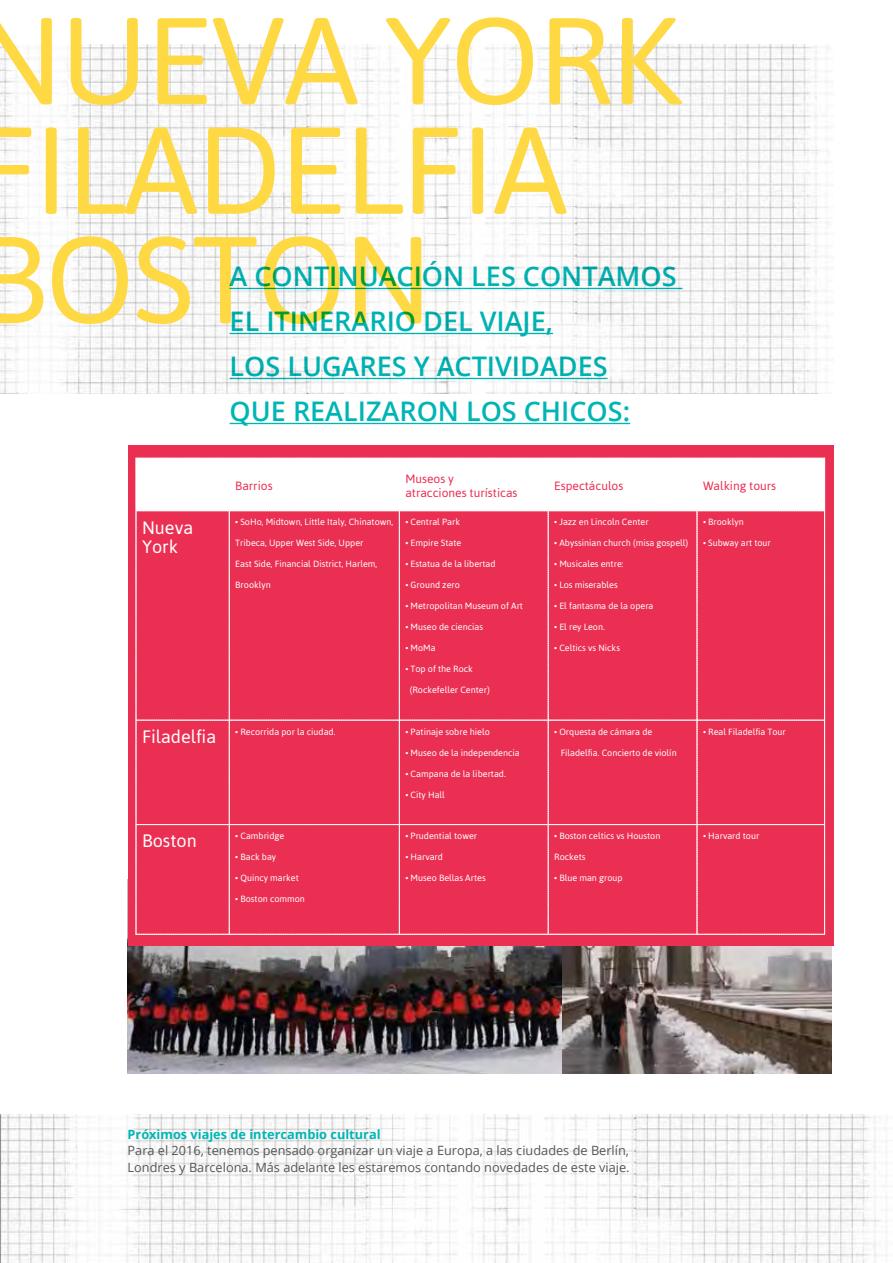
<style>
.page{position:relative;width:893px;height:1263px;background:#fff}
.page>*{position:absolute;margin:0;border:0;box-sizing:border-box;transform-origin:0 0}
.t1{font:123px/109.5px "Asap";letter-spacing:-.02em;color:#ffd943}
.t2{font:600 27px/45px "Open Sans";color:#00b5b5}
.t3{font:18px/19.8px "Asap";color:#fff}
.t4{font:12.75px/16.5px "Open Sans";color:#545757}
.t5{font:700 12.75px "Open Sans";color:#00b5b5}
.t6{font:12px/13.5px "Asap";color:#eb2f52}
.t7{font:9px "Asap";color:#fff}
</style>
<div class="page">
<img style="left:0;top:1114px;width:888px;height:149px">
<img style="left:128px;top:946px;width:463px;height:128px">
<img style="left:563px;top:946px;width:268px;height:127px">
<img style="left:0;top:45px;width:828px;height:348px">
<div style="left:128px;top:445px;width:705px;height:501px;background:#eb2f52"></div>
<svg style="left:136px;top:458px;width:689px;height:477px"></svg>
<hr style="left:230px;top:288px;width:452px;height:1px;background:#00b5b5">
<hr style="left:230px;top:333px;width:323px;height:1px;background:#00b5b5">
<hr style="left:230px;top:378px;width:378px;height:1px;background:#00b5b5">
<hr style="left:230px;top:423px;width:400px;height:1px;background:#00b5b5">
<h1 class="t1" style="left:-26px;top:5px;width:708px">Nueva York<br>Filadelfia<br>Boston</h1>
<h2 class="t2" style="left:230px;top:254px;width:448px">A CONTINUACIÓN LES CONTAMOS<br>EL ITINERARIO DEL VIAJE,<br>LOS LUGARES Y ACTIVIDADES<br>QUE REALIZARON LOS CHICOS:</h2>
<h3 class="t6" style="left:235px;top:479px;width:39px">Barrios</h3>
<h3 class="t6" style="left:405px;top:472px;width:114px">Museos y atracciones turísticas</h3>
<h3 class="t6" style="left:554px;top:479px;width:71px">Espectáculos</h3>
<h3 class="t6" style="left:703px;top:479px;width:75px">Walking tours</h3>
<h3 class="t3" style="left:142px;top:517px;width:53px">N ueva<br>York</h3>
<p class="t7" style="left:235px;top:517px;width:160px">• SoHo, Midtown, Little Italy, Chinatown,</p>
<p class="t7" style="left:235px;top:538px;width:130px">Tribeca, U pper West Side, U pper</p>
<p class="t7" style="left:235px;top:559px;width:144px">East Side, Financial District, Harlem,</p>
<p class="t7" style="left:235px;top:580px;width:37px">Brooklyn</p>
<p class="t7" style="left:405px;top:517px;width:56px">• Central Park</p>
<p class="t7" style="left:405px;top:538px;width:57px">• Empire State</p>
<p class="t7" style="left:405px;top:559px;width:92px">• Estatua de la libertad</p>
<p class="t7" style="left:405px;top:580px;width:56px">• Ground zero</p>
<p class="t7" style="left:405px;top:601px;width:119px">• Metropolitan Museum of Art</p>
<p class="t7" style="left:405px;top:622px;width:79px">• Museo de ciencias</p>
<p class="t7" style="left:405px;top:643px;width:32px">• MoMa</p>
<p class="t7" style="left:405px;top:664px;width:69px">• Top of the Rock</p>
<p class="t7" style="left:410px;top:685px;width:82px">(Rockefeller Center)</p>
<h3 class="t3" style="left:142px;top:727px;width:76px">Filadelfia</h3>
<p class="t7" style="left:235px;top:726px;width:102px">• Recorrida por la ciudad.</p>
<p class="t7" style="left:405px;top:726px;width:86px">• Patinaje sobre hielo</p>
<p class="t7" style="left:405px;top:747px;width:116px">• Museo de la independencia</p>
<p class="t7" style="left:405px;top:768px;width:102px">• Campana de la libertad.</p>
<p class="t7" style="left:405px;top:789px;width:41px">• City Hall</p>
<h3 class="t3" style="left:142px;top:831px;width:56px">Boston</h3>
<p class="t7" style="left:235px;top:830px;width:50px">• Cambridge</p>
<p class="t7" style="left:235px;top:851px;width:42px">• Back bay</p>
<p class="t7" style="left:235px;top:872px;width:65px">• Quincy market</p>
<p class="t7" style="left:235px;top:893px;width:71px">• Boston common</p>
<p class="t7" style="left:405px;top:830px;width:73px">• Prudential tower</p>
<p class="t7" style="left:405px;top:851px;width:39px">• Harvard</p>
<p class="t7" style="left:405px;top:872px;width:82px">• Museo Bellas Artes</p>
<p class="t7" style="left:554px;top:517px;width:96px">• Jazz en Lincoln Center</p>
<p class="t7" style="left:554px;top:538px;width:136px">• Abyssinian church (misa gospell)</p>
<p class="t7" style="left:554px;top:559px;width:71px">• Musicales entre:</p>
<p class="t7" style="left:554px;top:580px;width:65px">• Los miserables</p>
<p class="t7" style="left:554px;top:601px;width:101px">• El fantasma de la opera</p>
<p class="t7" style="left:554px;top:622px;width:52px">• El rey Leon.</p>
<p class="t7" style="left:554px;top:643px;width:67px">• Celtics vs Nicks</p>
<p class="t7" style="left:703px;top:517px;width:42px">• Brooklyn</p>
<p class="t7" style="left:703px;top:538px;width:69px">• Subway art tour</p>
<p class="t7" style="left:554px;top:726px;width:100px">• Orquesta de cámara de</p>
<p class="t7" style="left:561px;top:747px;width:118px">Filadelfia. Concierto de violín</p>
<p class="t7" style="left:703px;top:726px;width:84px">• Real Filadelfia Tour</p>
<p class="t7" style="left:554px;top:830px;width:108px">• Boston celtics vs Houston</p>
<p class="t7" style="left:554px;top:851px;width:33px">Rockets</p>
<p class="t7" style="left:554px;top:872px;width:70px">• Blue man group</p>
<p class="t7" style="left:703px;top:830px;width:58px">• Harvard tour</p>
<h3 class="t5" style="left:128px;top:1125px;width:255px">Próximos viajes de intercambio cultural</h3>
<h3 class="t4" style="left:128px;top:1142px;width:504px">Para el 2016, tenemos pensado organizar un viaje a Europa, a las ciudades de Berlín,<br>Londres y Barcelona. Más adelante les estaremos contando novedades de este viaje.</h3>
</div>
